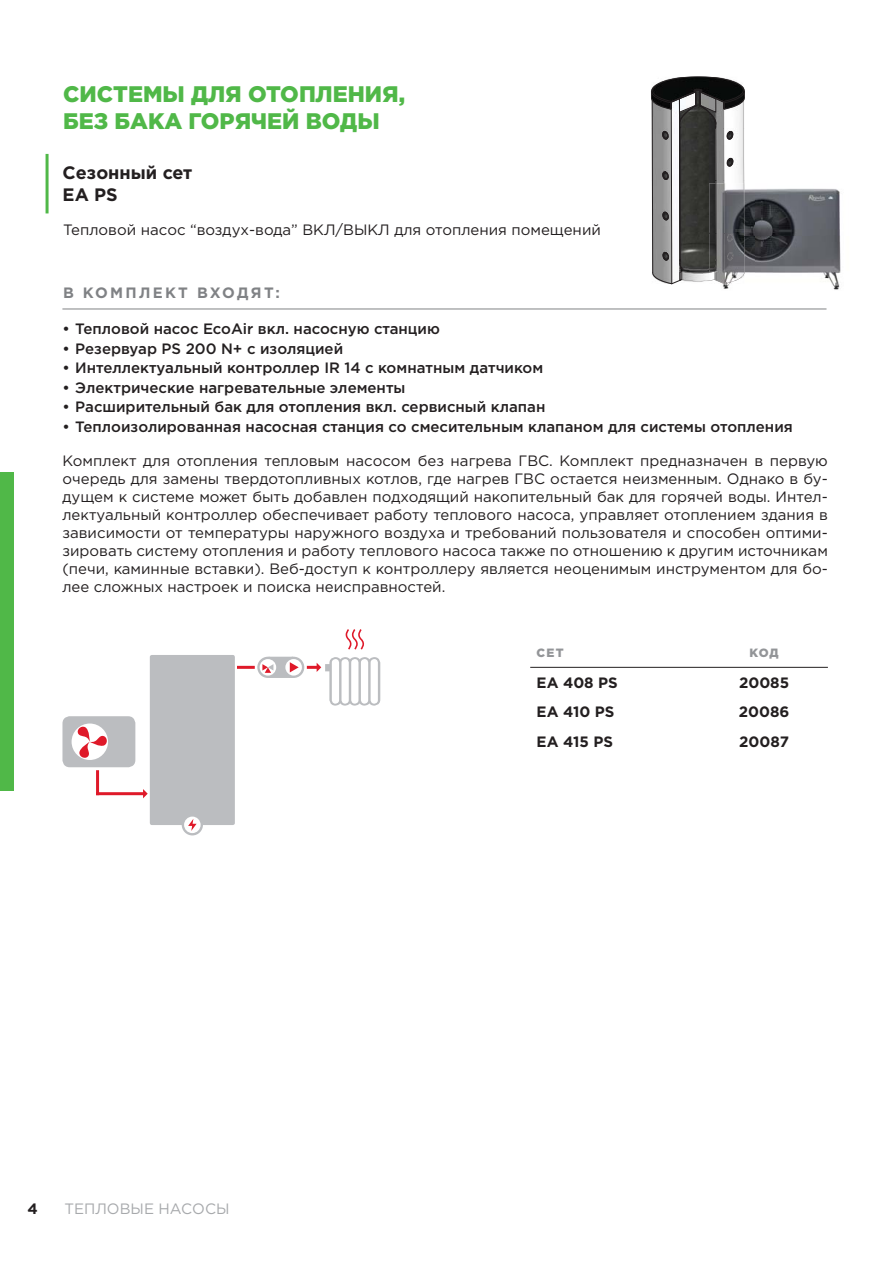
<style>
.page{position:relative;width:893px;height:1263px;background:#fff}
.page>*{position:absolute;margin:0;border:0;box-sizing:border-box;transform-origin:0 0}
.t1{font:900 22.5px/27px "Gotham Pro";color:#50b848}
.t2{font:700 18px/21.6px "Gotham Pro";color:#231f20}
.t3{font:15px/18px "Gotham Pro";color:#231f20;text-align:justify}
.t4{font:500 15px "Gotham Pro";color:#231f20}
.t5{font:700 15px "Gotham Pro";color:#231f20}
.t6{font:700 15px "Gotham Pro";letter-spacing:.15em;color:#808285}
.t7{font:15px "Gotham Pro";color:#a7a9ac}
.t8{font:900 12px "Gotham Pro";letter-spacing:.09em;color:#939598}
</style>
<div class="page">
<div style="left:0;top:472px;width:14px;height:319px;background:#50b848"></div>
<img style="left:750px;top:188px;width:90px;height:49px">
<img style="left:723px;top:237px;width:118px;height:53px">
<svg style="left:651px;top:77px;width:99px;height:207px"></svg>
<hr style="left:530px;top:667px;width:298px;height:1px;background:#231f20">
<hr style="left:237px;top:666px;width:18px;height:3px;background:#df1929">
<svg style="left:62px;top:716px;width:73px;height:51px"></svg>
<div style="left:268px;top:657px;width:26px;height:21px;background:#bbbdc0"></div>
<div style="left:283px;top:657px;width:21px;height:21px;background:#bbbdc0;border-radius:50%"></div>
<svg style="left:285px;top:659px;width:17px;height:17px"></svg>
<svg style="left:290px;top:662px;width:9px;height:10px"></svg>
<div style="left:257px;top:657px;width:22px;height:21px;background:#bbbdc0;border-radius:50%"></div>
<svg style="left:260px;top:659px;width:16px;height:17px"></svg>
<svg style="left:262px;top:664px;width:11px;height:9px"></svg>
<svg style="left:143px;top:789px;width:5px;height:9px"></svg>
<hr style="left:96px;top:792px;width:48px;height:3px;background:#df1929">
<hr style="left:96px;top:770px;width:3px;height:25px;background:#df1929">
<svg style="left:345px;top:629px;width:19px;height:21px"></svg>
<svg style="left:307px;top:657px;width:73px;height:49px"></svg>
<div style="left:150px;top:655px;width:85px;height:170px;background:#bbbdc0;border-radius:2px"></div>
<div style="left:182px;top:814px;width:21px;height:21px;background:#bbbdc0;border-radius:50%"></div>
<svg style="left:184px;top:816px;width:17px;height:17px"></svg>
<svg style="left:188px;top:819px;width:9px;height:12px"></svg>
<hr style="left:62px;top:309px;width:764px;height:1px;background:#808285">
<hr style="left:46px;top:154px;width:3px;height:59px;background:#50b848">
<h1 class="t1" style="left:63px;top:81px;width:344px">СИСТЕМЫ ДЛЯ ОТОПЛЕНИЯ,<br>БЕЗ БАКА ГОРЯЧЕЙ ВОДЫ</h1>
<p class="t2" style="left:63px;top:163px;width:131px">Сезонный сет<br>EA PS</p>
<p class="t3" style="left:63px;top:222px;width:539px">Тепловой насос “воздух-вода” ВКЛ/ВЫКЛ для отопления помещений</p>
<p class="t6" style="left:63px;top:287px;width:218px">В КОМПЛЕКТ ВХОДЯТ:</p>
<p class="t4" style="left:62px;top:323px;width:379px">• Тепловой насос EcoAir вкл. насосную станцию</p>
<p class="t4" style="left:62px;top:343px;width:282px">• Резервуар PS 200 N+ с изоляцией</p>
<p class="t4" style="left:62px;top:362px;width:482px">• Интеллектуальный контроллер IR 14 с комнатным датчиком</p>
<p class="t4" style="left:62px;top:382px;width:344px">• Электрические нагревательные элементы</p>
<p class="t4" style="left:62px;top:401px;width:484px">• Расширительный бак для отопления вкл. сервисный клапан</p>
<p class="t4" style="left:62px;top:421px;width:732px">• Теплоизолированная насосная станция со смесительным клапаном для системы отопления</p>
<p class="t3" style="left:62px;top:453px;width:767px">Комплект для отопления тепловым насосом без нагрева ГВС. Комплект предназначен в первую очередь для замены твердотопливных котлов, где нагрев ГВС остается неизменным. Однако в бу&shy;дущем к системе может быть добавлен подходящий накопительный бак для горячей воды. Интел&shy;лектуальный контроллер обеспечивает работу теплового насоса, управляет отоплением здания в зависимости от температуры наружного воздуха и требований пользователя и способен оптими&shy;зировать систему отопления и работу теплового насоса также по отношению к другим источникам (печи, каминные вставки). Веб-доступ к контроллеру является неоценимым инструментом для бо&shy;лее сложных настроек и поиска неисправностей.</p>
<p class="t5" style="left:28px;top:1204px;width:12px">4</p>
<p class="t7" style="left:64px;top:1204px;width:167px">ТЕПЛОВЫЕ НАСОСЫ</p>
<p class="t8" style="left:537px;top:648px;width:29px">СЕТ</p>
<p class="t8" style="left:749px;top:648px;width:31px">КОД</p>
<p class="t5" style="left:537px;top:677px;width:83px">EA 408 PS</p>
<p class="t5" style="left:739px;top:677px;width:52px">20085</p>
<p class="t5" style="left:537px;top:707px;width:79px">EA 410 PS</p>
<p class="t5" style="left:739px;top:707px;width:52px">20086</p>
<p class="t5" style="left:537px;top:736px;width:78px">EA 415 PS</p>
<p class="t5" style="left:739px;top:736px;width:51px">20087</p>
</div>
